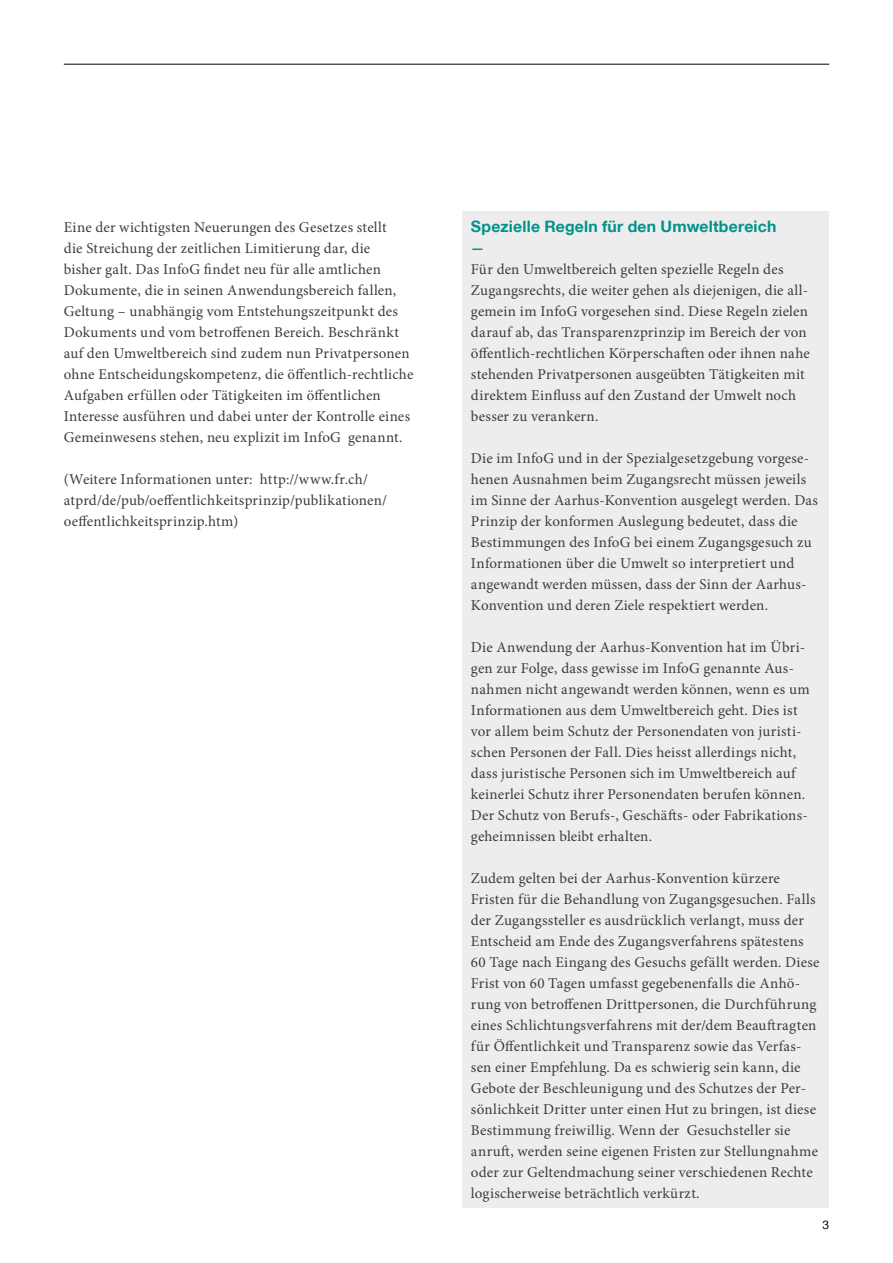
<style>
.page{position:relative;width:893px;height:1263px;background:#fff}
.page>*{position:absolute;margin:0;border:0;box-sizing:border-box;transform-origin:0 0}
.t1{font:700 15.75px "Helvetica Neue LT";letter-spacing:.015em;color:#00928c}
.t2{font:15px/21px "Minion Pro";letter-spacing:.01em;color:#3c3c3b}
.t3{font:700 13.5px "Helvetica Neue LT";color:#00928c}
.t4{font:12px "Helvetica Neue LT";color:#000}
</style>
<div class="page">
<hr style="left:64px;top:64px;width:765px;height:1px;background:#000">
<div style="left:462px;top:211px;width:367px;height:997px;background:#ededed"></div>
<p class="t2" style="left:64px;top:217px;width:351px">Eine der wichtigsten Neuerungen des Gesetzes stellt<br>die Streichung der zeitlichen Limitierung dar, die<br>bisher galt. Das InfoG findet neu für alle amtlichen Dokumente, die in seinen Anwendungsbereich fallen, Geltung – unabhängig vom Entstehungszeitpunkt des Dokuments und vom betroffenen Bereich. Beschränkt auf den Umweltbereich sind zudem nun Privatpersonen ohne Entscheidungskompetenz, die öffentlich-rechtliche Aufgaben erfüllen oder Tätigkeiten im öffentlichen Interesse ausführen und dabei unter der Kontrolle eines Gemeinwesens stehen, neu explizit im InfoG genannt.</p>
<p class="t2" style="left:64px;top:469px;width:325px">(Weitere Informationen unter: http://www.fr.ch/ atprd/de/pub/oeffentlichkeitsprinzip/publikationen/ oeffentlichkeitsprinzip.htm)</p>
<p class="t1" style="left:471px;top:216px;width:307px">Spezielle Regeln für den Umweltbereich</p>
<p class="t3" style="left:471px;top:240px;width:15px">—</p>
<p class="t2" style="left:471px;top:259px;width:340px">Für den Umweltbereich gelten spezielle Regeln des Zugangsrechts, die weiter gehen als diejenigen, die all&shy;gemein im InfoG vorgesehen sind. Diese Regeln zielen darauf ab, das Transparenzprinzip im Bereich der von öffentlich-rechtlichen Körperschaften oder ihnen nahe stehenden Privatpersonen ausgeübten Tätigkeiten mit direktem Einfluss auf den Zustand der Umwelt noch besser zu verankern.</p>
<p class="t2" style="left:471px;top:448px;width:349px">Die im InfoG und in der Spezialgesetzgebung vorgese&shy;henen Ausnahmen beim Zugangsrecht müssen jeweils im Sinne der Aarhus-Konvention ausgelegt werden. Das Prinzip der konformen Auslegung bedeutet, dass die Bestimmungen des InfoG bei einem Zugangsgesuch zu Informationen über die Umwelt so interpretiert und angewandt werden müssen, dass der Sinn der Aarhus-Konvention und deren Ziele respektiert werden.</p>
<p class="t2" style="left:471px;top:637px;width:340px">Die Anwendung der Aarhus-Konvention hat im Übri&shy;gen zur Folge, dass gewisse im InfoG genannte Aus&shy;nahmen nicht angewandt werden können, wenn es um Informationen aus dem Umweltbereich geht. Dies ist vor allem beim Schutz der Personendaten von juristi&shy;schen Personen der Fall. Dies heisst allerdings nicht, dass juristische Personen sich im Umweltbereich auf keinerlei Schutz ihrer Personendaten berufen können.<br>Der Schutz von Berufs-, Geschäfts- oder Fabrikations&shy;geheimnissen bleibt erhalten.</p>
<p class="t2" style="left:471px;top:868px;width:350px">Zudem gelten bei der Aarhus-Konvention kürzere Fristen für die Behandlung von Zugangsgesuchen. Falls der Zugangssteller es ausdrücklich verlangt, muss der Entscheid am Ende des Zugangsverfahrens spätestens 60 Tage nach Eingang des Gesuchs gefällt werden. Diese Frist von 60 Tagen umfasst gegebenenfalls die Anhö&shy;rung von betroffenen Drittpersonen, die Durchführung eines Schlichtungsverfahrens mit der/dem Beauftragten für Öffentlichkeit und Transparenz sowie das Verfas&shy;sen einer Empfehlung. Da es schwierig sein kann, die Gebote der Beschleunigung und des Schutzes der Per&shy;sönlichkeit Dritter unter einen Hut zu bringen, ist diese Bestimmung freiwillig. Wenn der Gesuchsteller sie anruft, werden seine eigenen Fristen zur Stellungnahme oder zur Geltendmachung seiner verschiedenen Rechte logischerweise beträchtlich verkürzt.</p>
<p class="t4" style="left:822px;top:1217px;width:8px">3</p>
</div>
